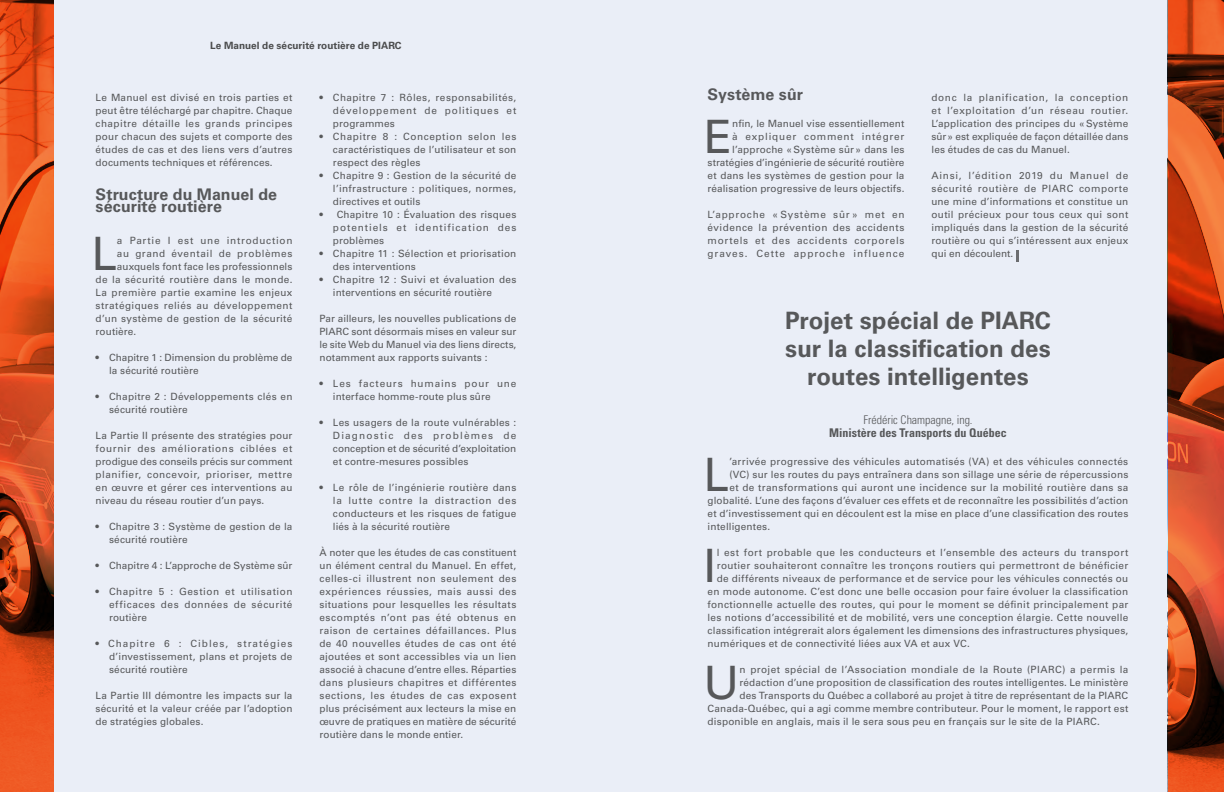
<style>
.page{position:relative;width:1224px;height:792px;background:#fff}
.page>*{position:absolute;margin:0;border:0;box-sizing:border-box;transform-origin:0 0}
.Texte__1er_paragraph{font:46px "Univers LT Std";color:#57585a}
.Grand_titre{font:700 24px/28px "Univers LT Std";color:#57585a;text-align:center}
.Titre{font:700 16px/12px "Univers LT Std";letter-spacing:.005em;color:#57585a}
.Auteurs{font:700 condensed 12px/13px "Univers LT Std";color:#57585a;text-align:center}
.Texte__Autres_paragr{font:10px/13px "Univers LT Std";letter-spacing:.015em;color:#57585a;text-align:justify}
.Texte__1er_paragraph-2{font:10px/13px "Univers LT Std";letter-spacing:.02em;color:#57585a;text-align:right}
.Texte__1er_paragraph-3{font:10px "Univers LT Std";letter-spacing:.04em;color:#57585a}
.Texte__1er_paragraph-4{font:10px "Univers LT Std";letter-spacing:.045em;color:#57585a}
.Texte__Autres_paragr-2{font:10px/13px "Univers LT Std";letter-spacing:.035em;color:#57585a}
.Fil_d_Ariane{font:700 10px "Univers LT Std";letter-spacing:.005em;color:#4b4c4d}
.Texte__1er_paragraph-5{font:10px "Univers LT Std";letter-spacing:.07em;color:#57585a}
.Texte__1er_paragraph-6{font:10px "Univers LT Std";letter-spacing:.055em;color:#57585a}
.s1{font-weight:300}
</style>
<div class="page">
<div style="left:612px;top:0;width:612px;height:792px;background:#eaeef7"></div>
<div style="left:0;top:0;width:612px;height:792px;background:#eaeef7"></div>
<svg style="left:0;top:0;width:54px;height:792px;background:#d24d1d"></svg>
<svg style="left:1168px;top:0;width:56px;height:792px;background:#ae411e"></svg>
<svg style="left:1016px;top:251px;width:3px;height:11px"></svg>
<p class="Fil_d_Ariane" style="left:210px;top:40px;width:193px">Le Manuel de sécurité routière de PIARC</p>
<p class="Texte__Autres_paragr" style="left:96px;top:91px;width:198px">Le Manuel est divisé en trois parties et peut être téléchargé par chapitre. Chaque chapitre détaille les grands principes pour chacun des sujets et comporte des études de cas et des liens vers d’autres documents techniques et références.</p>
<p class="Titre" style="left:96px;top:188px;width:183px">Structure du Manuel de sécurité routière</p>
<p class="Texte__1er_paragraph" style="left:91px;top:226px;width:27px">L</p>
<p class="Texte__1er_paragraph-5" style="left:117px;top:235px;width:177px">a Partie I est une introduction</p>
<p class="Texte__1er_paragraph-6" style="left:117px;top:248px;width:177px">au grand éventail de problèmes</p>
<p class="Texte__1er_paragraph-2" style="left:117px;top:260px;width:177px">auxquels font face les professionnels</p>
<p class="Texte__1er_paragraph-2" style="left:96px;top:273px;width:198px">de la sécurité routière dans le monde.</p>
<p class="Texte__1er_paragraph-2" style="left:96px;top:286px;width:198px">La première partie examine les enjeux</p>
<p class="Texte__1er_paragraph-3" style="left:96px;top:300px;width:198px">stratégiques reliés au développement</p>
<p class="Texte__1er_paragraph-2" style="left:96px;top:312px;width:198px">d’un système de gestion de la sécurité</p>
<p class="Texte__1er_paragraph-2" style="left:96px;top:325px;width:42px">routière.</p>
<p class="Texte__Autres_paragr" style="left:109px;top:351px;width:185px;text-indent:-14px">• Chapitre 1 : Dimension du problème de la sécurité routière</p>
<p class="Texte__Autres_paragr" style="left:109px;top:390px;width:185px;text-indent:-14px">• Chapitre 2 : Développements clés en sécurité routière</p>
<p class="Texte__Autres_paragr" style="left:96px;top:429px;width:198px">La Partie II présente des stratégies pour fournir des améliorations ciblées et prodigue des conseils précis sur comment planifier, concevoir, prioriser, mettre en œuvre et gérer ces interventions au niveau du réseau routier d’un pays.</p>
<p class="Texte__Autres_paragr" style="left:109px;top:520px;width:185px;text-indent:-14px">• Chapitre 3 : Système de gestion de la sécurité routière</p>
<p class="Texte__Autres_paragr" style="left:96px;top:559px;width:198px">• Chapitre 4 : L’approche de Système sûr</p>
<p class="Texte__Autres_paragr" style="left:109px;top:585px;width:185px;text-indent:-14px">• Chapitre 5 : Gestion et utilisation efficaces des données de sécurité routière</p>
<p class="Texte__Autres_paragr" style="left:109px;top:637px;width:185px;text-indent:-14px">• Chapitre 6 : Cibles, stratégies d’investissement, plans et projets de sécurité routière</p>
<p class="Texte__Autres_paragr" style="left:96px;top:689px;width:198px">La Partie III démontre les impacts sur la sécurité et la valeur créée par l’adoption de stratégies globales.</p>
<p class="Texte__Autres_paragr" style="left:333px;top:91px;width:185px;text-indent:-14px">• Chapitre 7 : Rôles, responsabilités, développement de politiques et programmes</p>
<p class="Texte__Autres_paragr" style="left:333px;top:130px;width:185px;text-indent:-14px">• Chapitre 8 : Conception selon les caractéristiques de l’utilisateur et son respect des règles</p>
<p class="Texte__Autres_paragr" style="left:333px;top:169px;width:185px;text-indent:-14px">• Chapitre 9 : Gestion de la sécurité de l’infrastructure : politiques, normes, directives et outils</p>
<p class="Texte__Autres_paragr" style="left:333px;top:208px;width:185px;text-indent:-14px">• Chapitre 10 : Évaluation des risques potentiels et identification des problèmes</p>
<p class="Texte__Autres_paragr" style="left:333px;top:247px;width:185px;text-indent:-14px">• Chapitre 11 : Sélection et priorisation des interventions</p>
<p class="Texte__Autres_paragr" style="left:333px;top:273px;width:185px;text-indent:-14px">• Chapitre 12 : Suivi et évaluation des interventions en sécurité routière</p>
<p class="Texte__Autres_paragr" style="left:319px;top:312px;width:198px">Par ailleurs, les nouvelles publications de PIARC sont désormais mises en valeur sur le site Web du Manuel via des liens directs, notamment aux rapports suivants :</p>
<p class="Texte__Autres_paragr-2" style="left:333px;top:377px;width:185px;text-indent:-14px">• Les facteurs humains pour une interface homme-route plus sûre</p>
<p class="Texte__Autres_paragr" style="left:333px;top:416px;width:185px;text-indent:-14px">• Les usagers de la route vulnérables :<br>Diagnostic des problèmes de conception et de sécurité d’exploitation et contre-mesures possibles</p>
<p class="Texte__Autres_paragr" style="left:333px;top:481px;width:185px;text-indent:-14px">• Le rôle de l’ingénierie routière dans la lutte contre la distraction des conducteurs et les risques de fatigue liés à la sécurité routière</p>
<p class="Texte__Autres_paragr" style="left:319px;top:546px;width:198px">À noter que les études de cas constituent un élément central du Manuel. En effet, celles-ci illustrent non seulement des expériences réussies, mais aussi des situations pour lesquelles les résultats escomptés n’ont pas été obtenus en raison de certaines défaillances. Plus de 40 nouvelles études de cas ont été ajoutées et sont accessibles via un lien associé à chacune d’entre elles. Réparties dans plusieurs chapitres et différentes sections, les études de cas exposent plus précisément aux lecteurs la mise en œuvre de pratiques en matière de sécurité routière dans le monde entier.</p>
<p class="Titre" style="left:708px;top:88px;width:97px">Système sûr</p>
<p class="Texte__1er_paragraph" style="left:704px;top:109px;width:30px">E</p>
<p class="Texte__1er_paragraph-2" style="left:708px;top:117px;width:198px">nfin, le Manuel vise essentiellement<br>à expliquer comment intégrer l’approche «Système sûr » dans les stratégies d’ingénierie de sécurité routière et dans les systèmes de gestion pour la réalisation progressive de leurs objectifs.</p>
<p class="Texte__Autres_paragr" style="left:708px;top:208px;width:198px">L’approche « Système sûr » met en évidence la prévention des accidents mortels et des accidents corporels graves. Cette approche influence</p>
<p class="Texte__Autres_paragr" style="left:931px;top:91px;width:198px">donc la planification, la conception et l’exploitation d’un réseau routier.<br>L’application des principes du «Système sûr» est expliquée de façon détaillée dans les études de cas du Manuel.</p>
<p class="Texte__Autres_paragr" style="left:931px;top:169px;width:198px">Ainsi, l’édition 2019 du Manuel de sécurité routière de PIARC comporte une mine d’informations et constitue un outil précieux pour tous ceux qui sont impliqués dans la gestion de la sécurité routière ou qui s’intéressent aux enjeux qui en découlent.</p>
<p class="Grand_titre" style="left:785px;top:307px;width:268px">Projet spécial de PIARC sur la classification des routes intelligentes</p>
<p class="Auteurs" style="left:829px;top:413px;width:179px"><span class="s1">Frédéric Champagne, ing.<br></span>Ministère des Transports du Québec</p>
<p class="Texte__1er_paragraph" style="left:703px;top:447px;width:27px">L</p>
<p class="Texte__1er_paragraph-2" style="left:729px;top:455px;width:400px">’arrivée progressive des véhicules automatisés (VA) et des véhicules connectés</p>
<p class="Texte__1er_paragraph-2" style="left:729px;top:468px;width:401px">(VC) sur les routes du pays entraînera dans son sillage une série de répercussions</p>
<p class="Texte__1er_paragraph-2" style="left:729px;top:481px;width:401px">et de transformations qui auront une incidence sur la mobilité routière dans sa</p>
<p class="Texte__1er_paragraph-2" style="left:708px;top:494px;width:422px">globalité. L’une des façons d’évaluer ces effets et de reconnaître les possibilités d’action</p>
<p class="Texte__1er_paragraph-2" style="left:708px;top:507px;width:422px">et d’investissement qui en découlent est la mise en place d’une classification des routes</p>
<p class="Texte__1er_paragraph-2" style="left:708px;top:520px;width:64px">intelligentes.</p>
<p class="Texte__1er_paragraph" style="left:704px;top:538px;width:14px">I</p>
<p class="Texte__1er_paragraph-4" style="left:717px;top:547px;width:413px">l est fort probable que les conducteurs et l’ensemble des acteurs du transport</p>
<p class="Texte__1er_paragraph-2" style="left:717px;top:559px;width:413px">routier souhaiteront connaître les tronçons routiers qui permettront de bénéficier</p>
<p class="Texte__1er_paragraph-2" style="left:717px;top:572px;width:413px">de différents niveaux de performance et de service pour les véhicules connectés ou</p>
<p class="Texte__1er_paragraph-2" style="left:708px;top:585px;width:422px">en mode autonome. C’est donc une belle occasion pour faire évoluer la classification</p>
<p class="Texte__1er_paragraph-2" style="left:708px;top:598px;width:422px">fonctionnelle actuelle des routes, qui pour le moment se définit principalement par</p>
<p class="Texte__1er_paragraph-2" style="left:708px;top:611px;width:422px">les notions d’accessibilité et de mobilité, vers une conception élargie. Cette nouvelle</p>
<p class="Texte__1er_paragraph-2" style="left:708px;top:624px;width:422px">classification intégrerait alors également les dimensions des infrastructures physiques,</p>
<p class="Texte__1er_paragraph-2" style="left:708px;top:637px;width:264px">numériques et de connectivité liées aux VA et aux VC.</p>
<p class="Texte__1er_paragraph" style="left:703px;top:655px;width:37px">U</p>
<p class="Texte__1er_paragraph-3" style="left:740px;top:664px;width:390px">n projet spécial de l’Association mondiale de la Route (PIARC) a permis la</p>
<p class="Texte__1er_paragraph-2" style="left:740px;top:676px;width:390px">rédaction d’une proposition de classification des routes intelligentes. Le ministère</p>
<p class="Texte__1er_paragraph-2" style="left:740px;top:689px;width:390px">des Transports du Québec a collaboré au projet à titre de représentant de la PIARC</p>
<p class="Texte__1er_paragraph-2" style="left:708px;top:702px;width:422px">Canada-Québec, qui a agi comme membre contributeur. Pour le moment, le rapport est</p>
<p class="Texte__1er_paragraph-2" style="left:708px;top:715px;width:394px">disponible en anglais, mais il le sera sous peu en français sur le site de la PIARC.</p>
</div>
